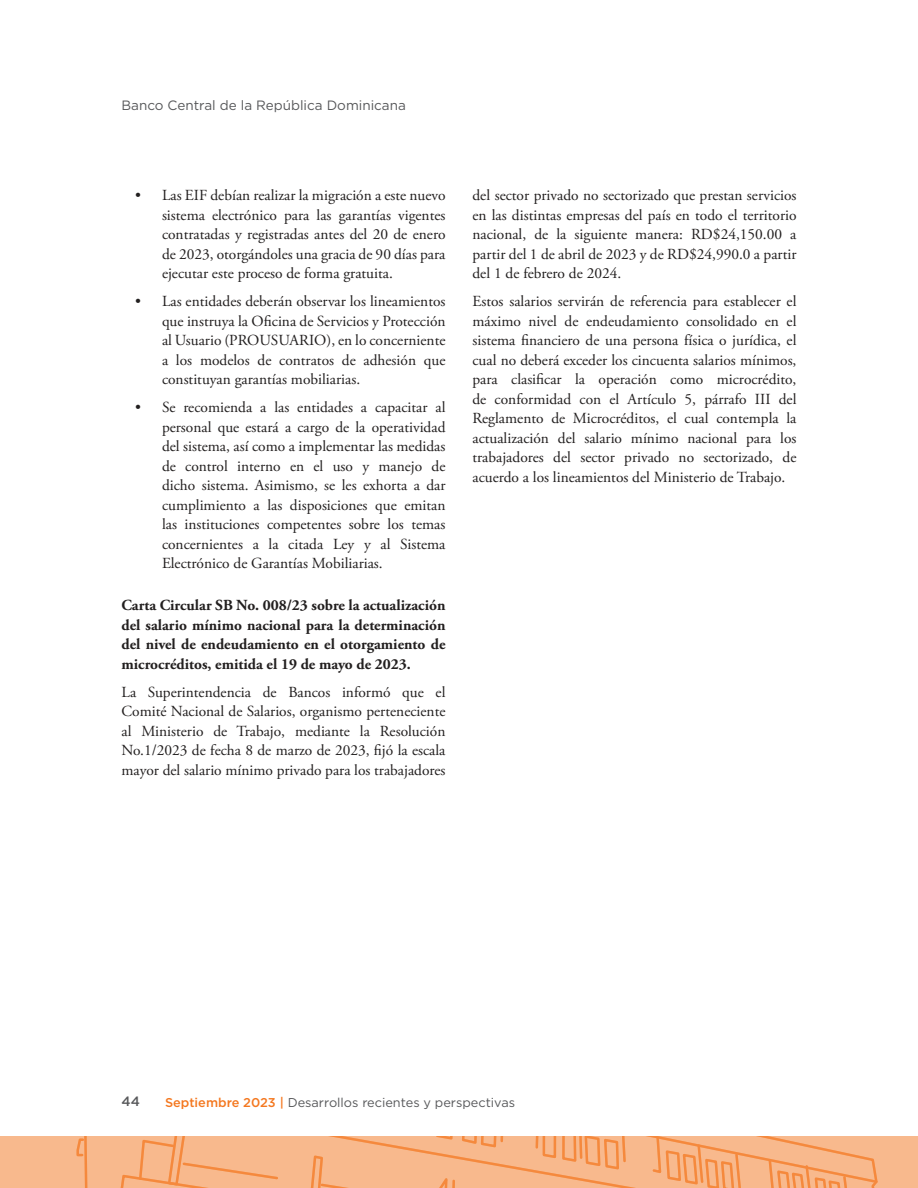
<style>
.page{position:relative;width:918px;height:1188px;background:#fff}
.page>*{position:absolute;margin:0;border:0;box-sizing:border-box;transform-origin:0 0}
.t1{font:15.3px/19.5px "Adobe Garamond Pro";color:#221f1f;text-align:justify}
.t2{font:700 15.3px/19.5px "Adobe Garamond Pro";color:#221f1f;text-align:justify}
.t3{font:13.5px "Gotham";color:#57585a}
.t4{font:500 13.5px "Gotham";color:#57585a}
.t5{font:12.75px "Gotham";color:#57585a}
.s1{font-weight:500;color:#f47820}
</style>
<div class="page">
<svg style="left:15px;top:1137px;width:901px;height:51px;background:#f7b383"></svg>
<p class="t3" style="left:122px;top:98px;width:286px">Banco Central de la República Dominicana</p>
<p class="t1" style="left:162px;top:186px;width:285px;text-indent:-27px">• Las EIF debían realizar la migración a este nuevo sistema electrónico para las garantías vigentes contratadas y registradas antes del 20 de enero de 2023, otorgándoles una gracia de 90 días para ejecutar este proceso de forma gratuita.</p>
<p class="t1" style="left:162px;top:292px;width:285px;text-indent:-27px">• Las entidades deberán observar los lineamientos que instruya la Oficina de Servicios y Protección al Usuario (PROUSUARIO), en lo concerniente a los modelos de contratos de adhesión que constituyan garantías mobiliarias.</p>
<p class="t1" style="left:162px;top:398px;width:285px;text-indent:-27px">• Se recomienda a las entidades a capacitar al personal que estará a cargo de la operatividad del sistema, así como a implementar las medidas de control interno en el uso y manejo de dicho sistema. Asimismo, se les exhorta a dar cumplimiento a las disposiciones que emitan las instituciones competentes sobre los temas concernientes a la citada Ley y al Sistema Electrónico de Garantías Mobiliarias.</p>
<p class="t2" style="left:122px;top:597px;width:325px">Carta Circular SB No. 008/23 sobre la actualización del salario mínimo nacional para la determinación del nivel de endeudamiento en el otorgamiento de microcréditos, emitida el 19 de mayo de 2023.</p>
<p class="t1" style="left:122px;top:682px;width:326px">La Superintendencia de Bancos informó que el Comité Nacional de Salarios, organismo perteneciente al Ministerio de Trabajo, mediante la Resolución No.1/2023 de fecha 8 de marzo de 2023, fijó la escala mayor del salario mínimo privado para los trabajadores</p>
<p class="t1" style="left:472px;top:186px;width:326px">del sector privado no sectorizado que prestan servicios en las distintas empresas del país en todo el territorio nacional, de la siguiente manera: RD$24,150.00 a partir del 1 de abril de 2023 y de RD$24,990.0 a partir del 1 de febrero de 2024.</p>
<p class="t1" style="left:472px;top:292px;width:326px">Estos salarios servirán de referencia para establecer el máximo nivel de endeudamiento consolidado en el sistema financiero de una persona física o jurídica, el cual no deberá exceder los cincuenta salarios mínimos, para clasificar la operación como microcrédito, de conformidad con el Artículo 5, párrafo III del Reglamento de Microcréditos, el cual contempla la actualización del salario mínimo nacional para los trabajadores del sector privado no sectorizado, de acuerdo a los lineamientos del Ministerio de Trabajo.</p>
<p class="t4" style="left:122px;top:1094px;width:20px">44</p>
<p class="t5" style="left:165px;top:1096px;width:352px"><span class="s1">Septiembre 2023 |</span> Desarrollos recientes y perspectivas</p>
</div>
